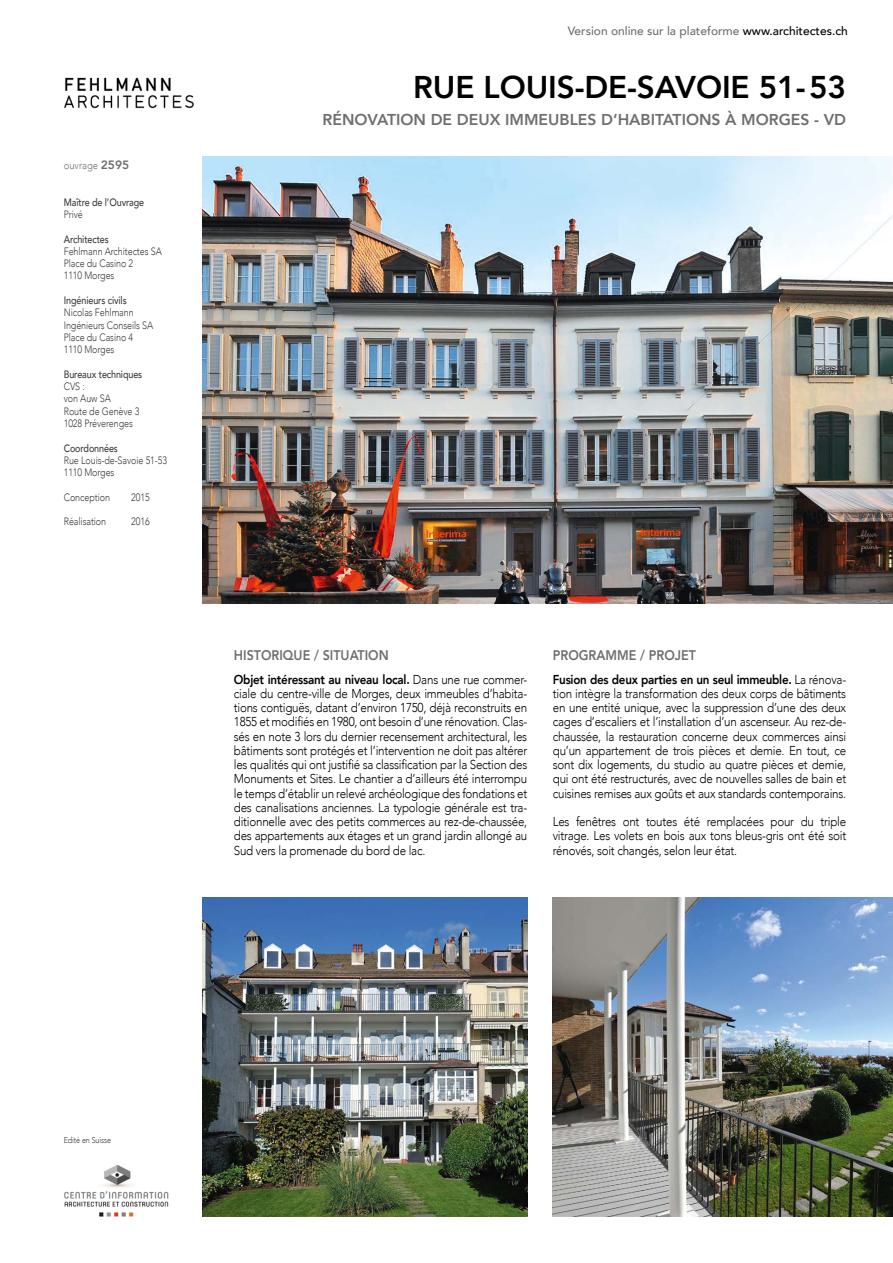
<style>
.page{position:relative;width:893px;height:1263px;background:#fff}
.page>*{position:absolute;margin:0;border:0;box-sizing:border-box;transform-origin:0 0}
.t1{font:800 31.35px "Avenir";letter-spacing:-.005em;color:#000}
.t2{font:800 15.75px "Avenir";color:#706f6f}
.t3{font:800 13.95px "Avenir";color:#706f6f;scale:.9 1}
.t4{font:300 12.9px/14.2px "Avenir";letter-spacing:-.02em;color:#000;text-align:justify;scale:.9 1}
.t5{font:500 12px "Avenir";color:#706f6f}
.t6{font:300 10.65px/12.3px "Avenir";letter-spacing:-.01em;color:#3c3c3b;scale:.84 1}
.t7{font:500 10.65px "Avenir";letter-spacing:-.01em;color:#3c3c3b;scale:.84 1}
.t8{font:300 10.5px "Avenir";color:#706f6f;scale:.9 1}
.t9{font:300 8.55px "Avenir";letter-spacing:-.01em;color:#3c3c3b;scale:.84 1}
.s1{font-weight:800;font-size:12px}
.s2{color:#000}
.s3{font-weight:800}
</style>
<div class="page">
<img style="left:203px;top:157px;width:690px;height:446px">
<img style="left:64px;top:77px;width:130px;height:32px">
<img style="left:203px;top:897px;width:324px;height:319px">
<img style="left:64px;top:1164px;width:105px;height:53px">
<img style="left:553px;top:897px;width:340px;height:319px">
<p class="t8" style="left:64px;top:159px;width:74px">ouvrage <span class="s1">2595</span></p>
<p class="t7" style="left:64px;top:193px;width:97px">Maître de l’Ouvrage</p>
<p class="t6" style="left:64px;top:208px;width:24px">Privé</p>
<p class="t7" style="left:64px;top:230px;width:55px">Architectes</p>
<p class="t6" style="left:64px;top:245px;width:118px">Fehlmann Architectes SA<br>Place du Casino 2<br>1110 Morges</p>
<p class="t7" style="left:64px;top:291px;width:76px">Ingénieurs civils</p>
<p class="t6" style="left:64px;top:306px;width:108px">Nicolas Fehlmann<br>Ingénieurs Conseils SA<br>Place du Casino 4<br>1110 Morges</p>
<p class="t7" style="left:64px;top:365px;width:95px">Bureaux techniques</p>
<p class="t6" style="left:64px;top:380px;width:92px">CVS :<br>von Auw SA<br>Route de Genève 3<br>1028 Préverenges</p>
<p class="t7" style="left:64px;top:439px;width:66px">Coordonnées</p>
<p class="t6" style="left:64px;top:454px;width:124px">Rue Louis-de-Savoie 51-53<br>1110 Morges</p>
<p class="t6" style="left:64px;top:491px;width:57px">Conception</p>
<p class="t6" style="left:131px;top:491px;width:23px">2015</p>
<p class="t6" style="left:64px;top:516px;width:52px">Réalisation</p>
<p class="t6" style="left:131px;top:516px;width:23px">2016</p>
<p class="t5" style="left:568px;top:20px;width:282px">Version online sur la plateforme <span class="s2">www.architectes.ch</span></p>
<h1 class="t1" style="left:413px;top:63px;width:434px">RUE LOUIS-DE-SAVOIE 51-53</h1>
<p class="t2" style="left:323px;top:107px;width:525px">RÉNOVATION DE DEUX IMMEUBLES D’HABITATIONS À MORGES - VD</p>
<p class="t3" style="left:234px;top:644px;width:174px">HISTORIQUE / SITUATION</p>
<p class="t4" style="left:234px;top:672px;width:328px"><span class="s3">Objet intéressant au niveau local.</span> Dans une rue commer&shy;ciale du centre-ville de Morges, deux immeubles d’habita&shy;tions contiguës, datant d’environ 1750, déjà reconstruits en 1855 et modifiés en 1980, ont besoin d’une rénovation. Clas&shy;sés en note 3 lors du dernier recensement architectural, les bâtiments sont protégés et l’intervention ne doit pas altérer les qualités qui ont justifié sa classification par la Section des Monuments et Sites. Le chantier a d’ailleurs été interrompu le temps d’établir un relevé archéologique des fondations et des canalisations anciennes. La typologie générale est tra&shy;ditionnelle avec des petits commerces au rez-de-chaussée, des appartements aux étages et un grand jardin allongé au Sud vers la promenade du bord de lac.</p>
<p class="t3" style="left:553px;top:644px;width:161px">PROGRAMME / PROJET</p>
<p class="t4" style="left:553px;top:672px;width:328px"><span class="s3">Fusion des deux parties en un seul immeuble.</span> La rénova&shy;tion intègre la transformation des deux corps de bâtiments en une entité unique, avec la suppression d’une des deux cages d’escaliers et l’installation d’un ascenseur. Au rez-de&shy;chaussée, la restauration concerne deux commerces ainsi qu’un appartement de trois pièces et demie. En tout, ce sont dix logements, du studio au quatre pièces et demie, qui ont été restructurés, avec de nouvelles salles de bain et cuisines remises aux goûts et aux standards contemporains.</p>
<p class="t4" style="left:553px;top:815px;width:327px">Les fenêtres ont toutes été remplacées pour du triple vitrage. Les volets en bois aux tons bleus-gris ont été soit rénovés, soit changés, selon leur état.</p>
<p class="t9" style="left:64px;top:1135px;width:58px">Edité en Suisse</p>
</div>
